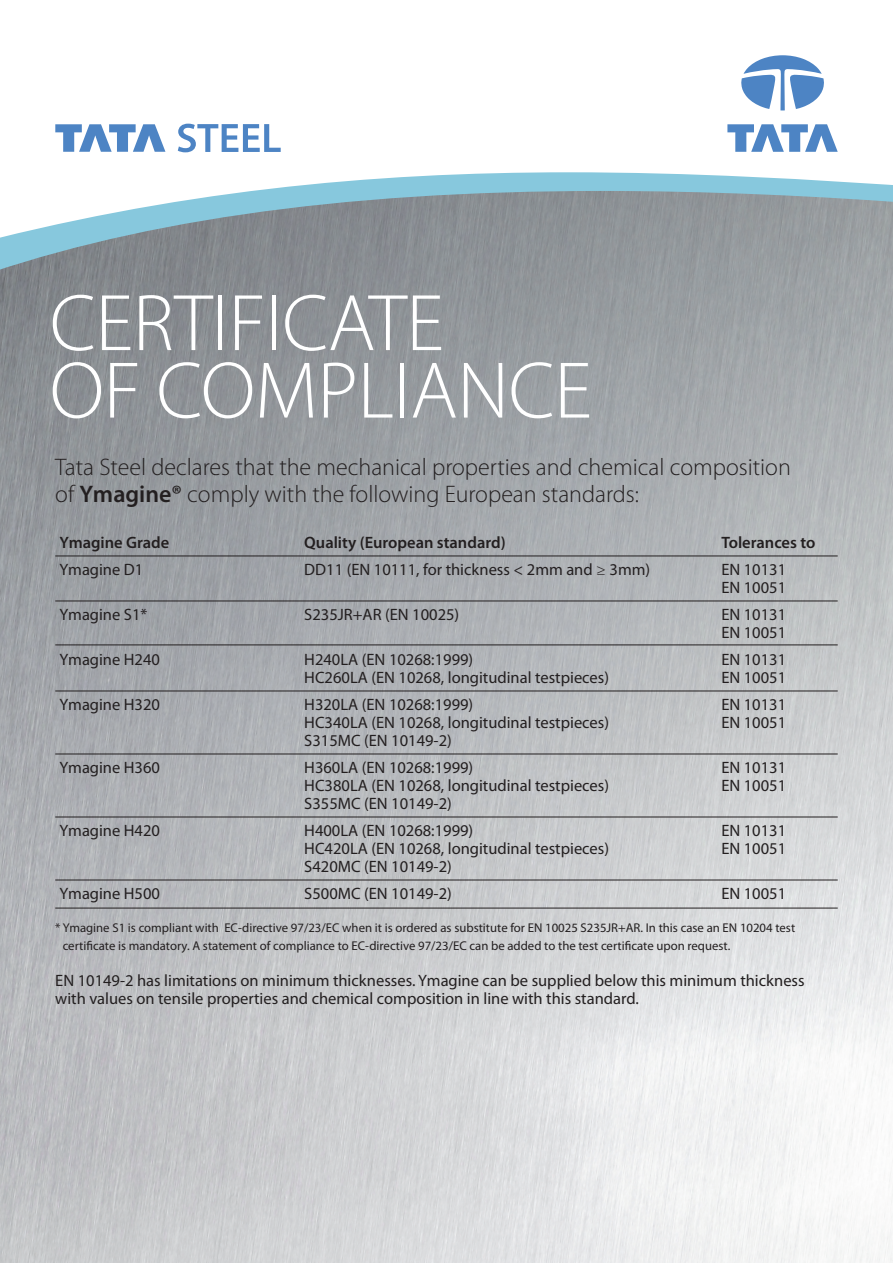
<style>
.page{position:relative;width:893px;height:1263px;background:#fff}
.page>*{position:absolute;margin:0;border:0;box-sizing:border-box;transform-origin:0 0}
.t1{font:300 81px/67.5px "Myriad Pro";letter-spacing:-.005em;color:#fff}
.t2{font:300 24px/27px "Myriad Pro";color:#231f20}
.t3{font:16.5px/18px "Myriad Pro";color:#231f20}
.t4{font:600 16.5px "Myriad Pro";color:#231f20}
.t5{font:12.75px/18px "Myriad Pro";color:#231f20}
.s1{font-weight:600}
.s2{font-weight:300}
</style>
<div class="page">
<img style="left:0;top:284px;width:893px;height:979px">
<svg style="left:55px;top:124px;width:110px;height:28px"></svg>
<svg style="left:178px;top:124px;width:103px;height:28px"></svg>
<svg style="left:741px;top:55px;width:83px;height:55px"></svg>
<svg style="left:727px;top:124px;width:111px;height:28px"></svg>
<hr style="left:55px;top:556px;width:783px;height:1px;background:#231f20">
<hr style="left:55px;top:601px;width:783px;height:1px;background:#231f20">
<hr style="left:55px;top:645px;width:783px;height:1px;background:#231f20">
<hr style="left:55px;top:691px;width:783px;height:1px;background:#231f20">
<hr style="left:55px;top:754px;width:783px;height:1px;background:#231f20">
<hr style="left:55px;top:817px;width:783px;height:1px;background:#231f20">
<hr style="left:55px;top:880px;width:783px;height:1px;background:#231f20">
<hr style="left:55px;top:908px;width:783px;height:1px;background:#231f20">
<svg style="left:0;top:172px;width:893px;height:112px;background:#9baab0"></svg>
<h1 class="t1" style="left:50px;top:291px;width:544px">CERTIFICATE<br>OF COMPLIANCE</h1>
<h2 class="t2" style="left:55px;top:454px;width:737px">Tata Steel declares that the mechanical properties and chemical composition of <span class="s1">Ymagine®</span> comply with the following European standards:</h2>
<p class="t4" style="left:60px;top:533px;width:111px">Ymagine Grade</p>
<p class="t4" style="left:304px;top:533px;width:203px">Quality (European standard)</p>
<p class="t4" style="left:721px;top:533px;width:96px">Tolerances to</p>
<p class="t3" style="left:60px;top:561px;width:85px">Ymagine D1</p>
<p class="t3" style="left:304px;top:561px;width:347px">DD11 (EN 10111, for thickness &lt; 2mm and <span class="s2">≥</span> 3mm)</p>
<p class="t3" style="left:721px;top:561px;width:66px">EN 10131<br>EN 10051</p>
<p class="t3" style="left:60px;top:606px;width:89px">Ymagine S1*</p>
<p class="t3" style="left:304px;top:606px;width:156px">S235JR+AR (EN 10025)</p>
<p class="t3" style="left:721px;top:606px;width:66px">EN 10131<br>EN 10051</p>
<p class="t3" style="left:60px;top:651px;width:102px">Ymagine H240</p>
<p class="t3" style="left:304px;top:651px;width:170px">H240LA (EN 10268:1999)</p>
<p class="t3" style="left:721px;top:651px;width:66px">EN 10131</p>
<p class="t3" style="left:304px;top:669px;width:306px">HC260LA (EN 10268, longitudinal testpieces)</p>
<p class="t3" style="left:721px;top:669px;width:66px">EN 10051</p>
<p class="t3" style="left:60px;top:696px;width:102px">Ymagine H320</p>
<p class="t3" style="left:304px;top:696px;width:170px">H320LA (EN 10268:1999)</p>
<p class="t3" style="left:721px;top:696px;width:66px">EN 10131</p>
<p class="t3" style="left:304px;top:714px;width:306px">HC340LA (EN 10268, longitudinal testpieces)</p>
<p class="t3" style="left:721px;top:714px;width:66px">EN 10051</p>
<p class="t3" style="left:304px;top:732px;width:149px">S315MC (EN 10149-2)</p>
<p class="t3" style="left:60px;top:759px;width:102px">Ymagine H360</p>
<p class="t3" style="left:304px;top:759px;width:170px">H360LA (EN 10268:1999)</p>
<p class="t3" style="left:721px;top:759px;width:66px">EN 10131</p>
<p class="t3" style="left:304px;top:777px;width:306px">HC380LA (EN 10268, longitudinal testpieces)</p>
<p class="t3" style="left:721px;top:777px;width:66px">EN 10051</p>
<p class="t3" style="left:304px;top:795px;width:149px">S355MC (EN 10149-2)</p>
<p class="t3" style="left:60px;top:822px;width:102px">Ymagine H420</p>
<p class="t3" style="left:304px;top:822px;width:170px">H400LA (EN 10268:1999)</p>
<p class="t3" style="left:721px;top:822px;width:66px">EN 10131</p>
<p class="t3" style="left:304px;top:840px;width:306px">HC420LA (EN 10268, longitudinal testpieces)</p>
<p class="t3" style="left:721px;top:840px;width:66px">EN 10051</p>
<p class="t3" style="left:304px;top:858px;width:149px">S420MC (EN 10149-2)</p>
<p class="t3" style="left:60px;top:885px;width:102px">Ymagine H500</p>
<p class="t3" style="left:304px;top:885px;width:149px">S500MC (EN 10149-2)</p>
<p class="t3" style="left:721px;top:885px;width:66px">EN 10051</p>
<p class="t5" style="left:63px;top:919px;width:734px;text-indent:-7px">* Ymagine S1 is compliant with EC-directive 97/23/EC when it is ordered as substitute for EN 10025 S235JR+AR. In this case an EN 10204 test certificate is mandatory. A statement of compliance to EC-directive 97/23/EC can be added to the test certificate upon request.</p>
<p class="t3" style="left:55px;top:972px;width:751px">EN 10149-2 has limitations on minimum thicknesses. Ymagine can be supplied below this minimum thickness with values on tensile properties and chemical composition in line with this standard.</p>
</div>
